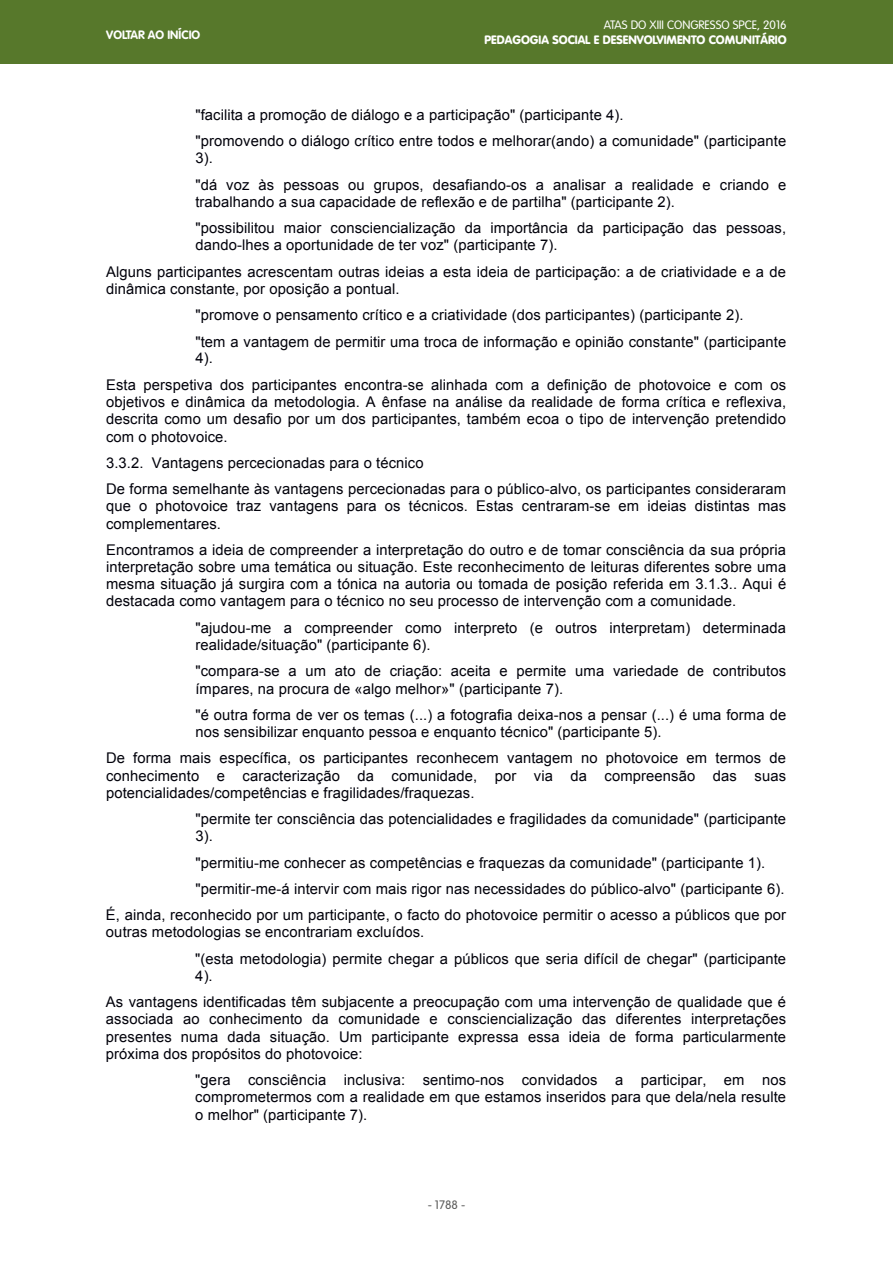
<style>
.page{position:relative;width:893px;height:1263px;background:#fff}
.page>*{position:absolute;margin:0;border:0;box-sizing:border-box;transform-origin:0 0}
.t1{font:14.7px/17.2px "Arial";letter-spacing:.01em;color:#00000a}
.t2{font:900 12px "VAG Rounded";color:#fff}
.t3{font:300 12px "VAG Rounded";color:#fff}
.t4{font:700 12px "VAG Rounded";color:#fff}
.t5{font:300 12px "VAG Rounded";color:#575756}
</style>
<div class="page">
<div style="left:0;top:0;width:893px;height:64px;background:#57782b"></div>
<p class="t4" style="left:106px;top:27px;width:95px">VOLTAR AO INÍCIO</p>
<p class="t3" style="left:604px;top:18px;width:184px">ATAS DO XIII CONGRESSO SPCE, 2016</p>
<p class="t2" style="left:484px;top:33px;width:304px">PEDAGOGIA SOCIAL E DESENVOLVIMENTO COMUNITÁRIO</p>
<p class="t1" style="left:195px;top:102px;width:592px;line-height:26.2px">"facilita a promoção de diálogo e a participação" (participante 4).<br>"promovendo o diálogo crítico entre todos e melhorar(ando) a comunidade" (participante</p>
<p class="t1" style="left:195px;top:145px;width:592px;line-height:26.2px">3).<br>"dá voz às pessoas ou grupos, desafiando-os a analisar a realidade e criando e</p>
<p class="t1" style="left:195px;top:189px;width:592px;line-height:26.2px">trabalhando a sua capacidade de reflexão e de partilha" (participante 2).<br>"possibilitou maior consciencialização da importância da participação das pessoas,</p>
<p class="t1" style="left:106px;top:232px;width:681px;line-height:26.2px;text-indent:89px">dando-lhes a oportunidade de ter voz" (participante 7).<br>Alguns participantes acrescentam outras ideias a esta ideia de participação: a de criatividade e a de</p>
<p class="t1" style="left:195px;top:276px;width:592px;line-height:26.2px;text-indent:-89px">dinâmica constante, por oposição a pontual.<br>"promove o pensamento crítico e a criatividade (dos participantes) (participante 2).<br>"tem a vantagem de permitir uma troca de informação e opinião constante" (participante</p>
<p class="t1" style="left:106px;top:345px;width:682px;line-height:26.2px;text-indent:89px">4).<br>Esta perspetiva dos participantes encontra-se alinhada com a definição de photovoice e com os</p>
<p class="t1" style="left:106px;top:393px;width:682px;text-align:justify">objetivos e dinâmica da metodologia. A ênfase na análise da realidade de forma crítica e reflexiva, descrita como um desafio por um dos participantes, também ecoa o tipo de intervenção pretendido com o photovoice.</p>
<p class="t1" style="left:106px;top:450px;width:682px;line-height:26.2px">3.3.2. Vantagens percecionadas para o técnico<br>De forma semelhante às vantagens percecionadas para o público-alvo, os participantes consideraram</p>
<p class="t1" style="left:106px;top:498px;width:682px">que o photovoice traz vantagens para os técnicos. Estas centraram-se em ideias distintas mas complementares.</p>
<p class="t1" style="left:106px;top:541px;width:682px;text-align:justify">Encontramos a ideia de compreender a interpretação do outro e de tomar consciência da sua própria interpretação sobre uma temática ou situação. Este reconhecimento de leituras diferentes sobre uma mesma situação já surgira com a tónica na autoria ou tomada de posição referida em 3.1.3.. Aqui é destacada como vantagem para o técnico no seu processo de intervenção com a comunidade.</p>
<p class="t1" style="left:195px;top:619px;width:592px">"ajudou-me a compreender como interpreto (e outros interpretam) determinada realidade/situação" (participante 6).</p>
<p class="t1" style="left:195px;top:663px;width:592px">"compara-se a um ato de criação: aceita e permite uma variedade de contributos ímpares, na procura de «algo melhor»" (participante 7).</p>
<p class="t1" style="left:195px;top:706px;width:592px">"é outra forma de ver os temas (...) a fotografia deixa-nos a pensar (...) é uma forma de nos sensibilizar enquanto pessoa e enquanto técnico" (participante 5).</p>
<p class="t1" style="left:106px;top:750px;width:682px;text-align:justify">De forma mais específica, os participantes reconhecem vantagem no photovoice em termos de conhecimento e caracterização da comunidade, por via da compreensão das suas potencialidades/competências e fragilidades/fraquezas.</p>
<p class="t1" style="left:195px;top:811px;width:592px">"permite ter consciência das potencialidades e fragilidades da comunidade" (participante<br>3).</p>
<p class="t1" style="left:195px;top:854px;width:571px">"permitiu-me conhecer as competências e fraquezas da comunidade" (participante 1).</p>
<p class="t1" style="left:195px;top:880px;width:591px">"permitir-me-á intervir com mais rigor nas necessidades do público-alvo" (participante 6).</p>
<p class="t1" style="left:106px;top:906px;width:682px">É, ainda, reconhecido por um participante, o facto do photovoice permitir o acesso a públicos que por</p>
<p class="t1" style="left:195px;top:919px;width:592px;line-height:26.2px;text-indent:-89px">outras metodologias se encontrariam excluídos.<br>"(esta metodologia) permite chegar a públicos que seria difícil de chegar" (participante</p>
<p class="t1" style="left:106px;top:963px;width:682px;line-height:26.2px;text-indent:89px">4).<br>As vantagens identificadas têm subjacente a preocupação com uma intervenção de qualidade que é</p>
<p class="t1" style="left:106px;top:1011px;width:682px;text-align:justify">associada ao conhecimento da comunidade e consciencialização das diferentes interpretações presentes numa dada situação. Um participante expressa essa ideia de forma particularmente próxima dos propósitos do photovoice:</p>
<p class="t1" style="left:195px;top:1071px;width:592px;text-align:justify">"gera consciência inclusiva: sentimo-nos convidados a participar, em nos comprometermos com a realidade em que estamos inseridos para que dela/nela resulte o melhor" (participante 7).</p>
<p class="t5" style="left:428px;top:1197px;width:39px">- 1788 -</p>
</div>
